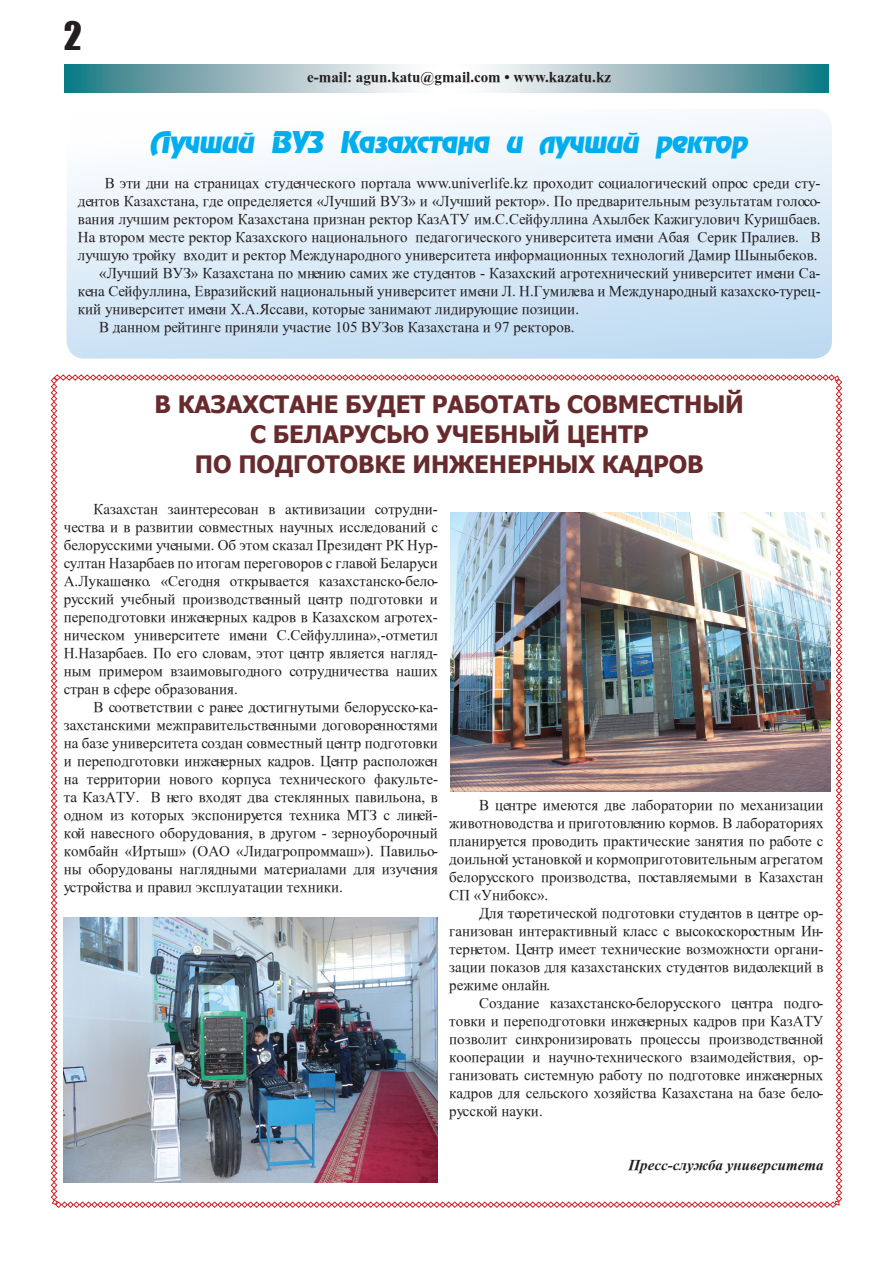
<style>
.page{position:relative;width:893px;height:1263px;background:#fff}
.page>*{position:absolute;margin:0;border:0;box-sizing:border-box;transform-origin:0 0}
.t1{font:36px "Impact";color:#231f20}
.t2{font:italic 27px "Revue";letter-spacing:-.025em;color:#00aeef}
.t3{font:24px/30px "Tahoma KZ Bold";letter-spacing:-.005em;color:#672b2e;text-align:center}
.t4{font:15px/18px "Times New Roman KZ";color:#231f20;text-align:justify}
.t5{font:15px "Times New Roman KZ Bold";color:#231f20}
.t6{font:italic 15px "Times New Roman KZ Bold";color:#231f20}
</style>
<div class="page">
<svg style="left:65px;top:65px;width:763px;height:28px"></svg>
<div style="left:67px;top:109px;width:765px;height:250px;background:linear-gradient(to bottom,#fcfdfe,#c3ddf3);border-radius:18px"></div>
<img style="left:51px;top:374px;width:791px;height:834px">
<h1 class="t1" style="left:64px;top:8px;width:20px">2</h1>
<p class="t5" style="left:307px;top:67px;width:305px">e-mail: agun.katu@gmail.com • www.kazatu.kz</p>
<h2 class="t2" style="left:150px;top:127px;width:599px">Лучший ВУЗ Казахстана и лучший ректор</h2>
<p class="t4" style="left:105px;top:173px;width:717px">В эти дни на страницах студенческого портала www.univerlife.kz проходит социалогический опрос среди сту-</p>
<p class="t4" style="left:78px;top:191px;width:744px">дентов Казахстана, где определяется «Лучший ВУЗ» и «Лучший ректор». По предварительным результатам голосо-</p>
<p class="t4" style="left:78px;top:209px;width:744px">вания лучшим ректором Казахстана признан ректор КазАТУ им.С.Сейфуллина Ахылбек Кажигулович Куришбаев.</p>
<p class="t4" style="left:78px;top:227px;width:744px">На втором месте ректор Казахского национального педагогического университета имени Абая Серик Пралиев. В</p>
<p class="t4" style="left:78px;top:245px;width:741px">лучшую тройку входит и ректор Международного университета информационных технологий Дамир Шыныбеков.</p>
<p class="t4" style="left:99px;top:263px;width:723px">«Лучший ВУЗ» Казахстана по мнению самих же студентов - Казахский агротехнический университет имени Са-</p>
<p class="t4" style="left:78px;top:281px;width:744px">кена Сейфуллина, Евразийский национальный университет имени Л. Н.Гумилева и Международный казахско-турец-</p>
<p class="t4" style="left:78px;top:299px;width:503px">кий университет имени Х.А.Яссави, которые занимают лидирующие позиции.</p>
<p class="t4" style="left:99px;top:317px;width:477px">В данном рейтинге приняли участие 105 ВУЗов Казахстана и 97 ректоров.</p>
<h3 class="t3" style="left:155px;top:387px;width:591px">В Казахстане будет работать совместный с Беларусью учебный центр<br>по подготовке инженерных кадров</h3>
<p class="t4" style="left:64px;top:500px;width:376px;text-indent:30px">Казахстан заинтересован в активизации сотрудни&shy;чества и в развитии совместных научных исследований с белорусскими учеными. Об этом сказал Президент РК Нур&shy;султан Назарбаев по итогам переговоров с главой Беларуси А.Лукашенко. «Сегодня открывается казахстанско-бело&shy;русский учебный производственный центр подготовки и переподготовки инженерных кадров в Казахском агротех&shy;ническом университете имени С.Сейфуллина»,-отметил Н.Назарбаев. По его словам, этот центр является нагляд&shy;ным примером взаимовыгодного сотрудничества наших стран в сфере образования.</p>
<p class="t4" style="left:64px;top:698px;width:376px;text-indent:30px">В соответствии с ранее достигнутыми белорусско-ка&shy;захстанскими межправительственными договоренностями на базе университета создан совместный центр подготовки и переподготовки инженерных кадров. Центр расположен на территории нового корпуса технического факульте&shy;та КазАТУ. В него входят два стеклянных павильона, в одном из которых экспонируется техника МТЗ с линей&shy;кой навесного оборудования, в другом - зерноуборочный комбайн «Иртыш» (ОАО «Лидагропроммаш»). Павильо&shy;ны оборудованы наглядными материалами для изучения устройства и правил эксплуатации техники.</p>
<p class="t4" style="left:449px;top:796px;width:376px;text-indent:30px">В центре имеются две лаборатории по механизации животноводства и приготовлению кормов. В лабораториях планируется проводить практические занятия по работе с доильной установкой и кормоприготовительным агрегатом белорусского производства, поставляемыми в Казахстан СП «Унибокс».</p>
<p class="t4" style="left:449px;top:904px;width:376px;text-indent:30px">Для теоретической подготовки студентов в центре ор&shy;ганизован интерактивный класс с высокоскоростным Ин&shy;тернетом. Центр имеет технические возможности органи&shy;зации показов для казахстанских студентов видеолекций в режиме онлайн.</p>
<p class="t4" style="left:449px;top:994px;width:376px;text-indent:30px">Создание казахстанско-белорусского центра подго&shy;товки и переподготовки инженерных кадров при КазАТУ позволит синхронизировать процессы производственной кооперации и научно-технического взаимодействия, ор&shy;ганизовать системную работу по подготовке инженерных кадров для сельского хозяйства Казахстана на базе бело&shy;русской науки.</p>
<p class="t6" style="left:629px;top:1154px;width:196px">Пресс-служба университета</p>
</div>
